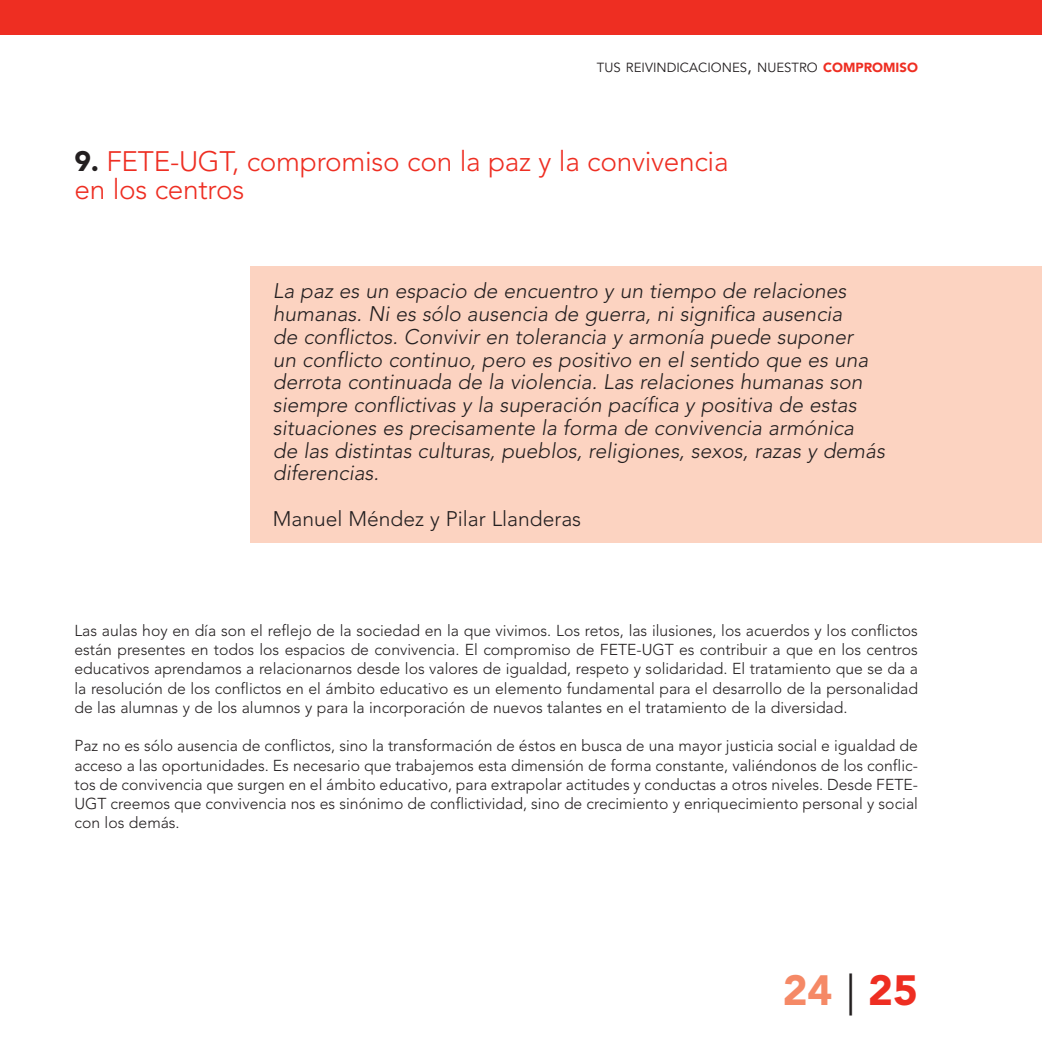
<style>
.page{position:relative;width:1042px;height:1042px;background:#fff}
.page>*{position:absolute;margin:0;border:0;box-sizing:border-box;transform-origin:0 0}
.t1{font:900 42px "Avenir LT Std";color:#f58966}
.t2{font:300 28px/28px "Avenir LT Std";letter-spacing:-.01em;color:#ee2e22}
.t3{font:italic 300 21px/22.8px "Avenir LT Std";color:#231f20}
.t4{font:300 21px "Avenir LT Std";color:#231f20}
.t5{font:300 15.75px/19.2px "Avenir LT Std";color:#231f20;text-align:justify}
.t6{font:13.12px "Avenir LT Std";color:#231f20}
.s1{font-size:17.5px}
.s2{font-weight:900;color:#ee2e22}
.s3{font-weight:900;color:#231f20}
.s4{font-weight:400;color:#231f20}
.s5{color:#ee2e22}
</style>
<div class="page">
<div style="left:250px;top:267px;width:792px;height:276px;background:#fcd3c1"></div>
<div style="left:0;top:0;width:1042px;height:35px;background:#ee2e22"></div>
<p class="t6" style="left:597px;top:62px;width:323px">TUS REIVINDICACIONES<span class="s1">,</span> NUESTRO <span class="s2">COMPROMISO</span></p>
<h2 class="t2" style="left:74px;top:149px;width:656px"><span class="s3">9.</span> FETE-UGT, compromiso con la paz y la convivencia en los centros</h2>
<p class="t3" style="left:273px;top:281px;width:613px">La paz es un espacio de encuentro y un tiempo de relaciones humanas. Ni es sólo ausencia de guerra, ni significa ausencia<br>de conflictos. Convivir en tolerancia y armonía puede suponer<br>un conflicto continuo, pero es positivo en el sentido que es una derrota continuada de la violencia. Las relaciones humanas son siempre conflictivas y la superación pacífica y positiva de estas situaciones es precisamente la forma de convivencia armónica<br>de las distintas culturas, pueblos, religiones, sexos, razas y demás diferencias.</p>
<h3 class="t4" style="left:273px;top:509px;width:310px">Manuel Méndez y Pilar Llanderas</h3>
<p class="t5" style="left:74px;top:622px;width:845px">Las aulas hoy en día son el reflejo de la sociedad en la que vivimos. Los retos, las ilusiones, los acuerdos y los conflictos están presentes en todos los espacios de convivencia. El compromiso de FETE-UGT es contribuir a que en los centros educativos aprendamos a relacionarnos desde los valores de igualdad, respeto y solidaridad. El tratamiento que se da a la resolución de los conflictos en el ámbito educativo es un elemento fundamental para el desarrollo de la personalidad de las alumnas y de los alumnos y para la incorporación de nuevos talantes en el tratamiento de la diversidad.</p>
<p class="t5" style="left:74px;top:737px;width:845px">Paz no es sólo ausencia de conflictos, sino la transformación de éstos en busca de una mayor justicia social e igualdad de acceso a las oportunidades. Es necesario que trabajemos esta dimensión de forma constante, valiéndonos de los conflic&shy;tos de convivencia que surgen en el ámbito educativo, para extrapolar actitudes y conductas a otros niveles. Desde FETE-UGT creemos que convivencia nos es sinónimo de conflictividad, sino de crecimiento y enriquecimiento personal y social con los demás.</p>
<h1 class="t1" style="left:782px;top:972px;width:137px">24 <span class="s4">|</span> <span class="s5">25</span></h1>
</div>
